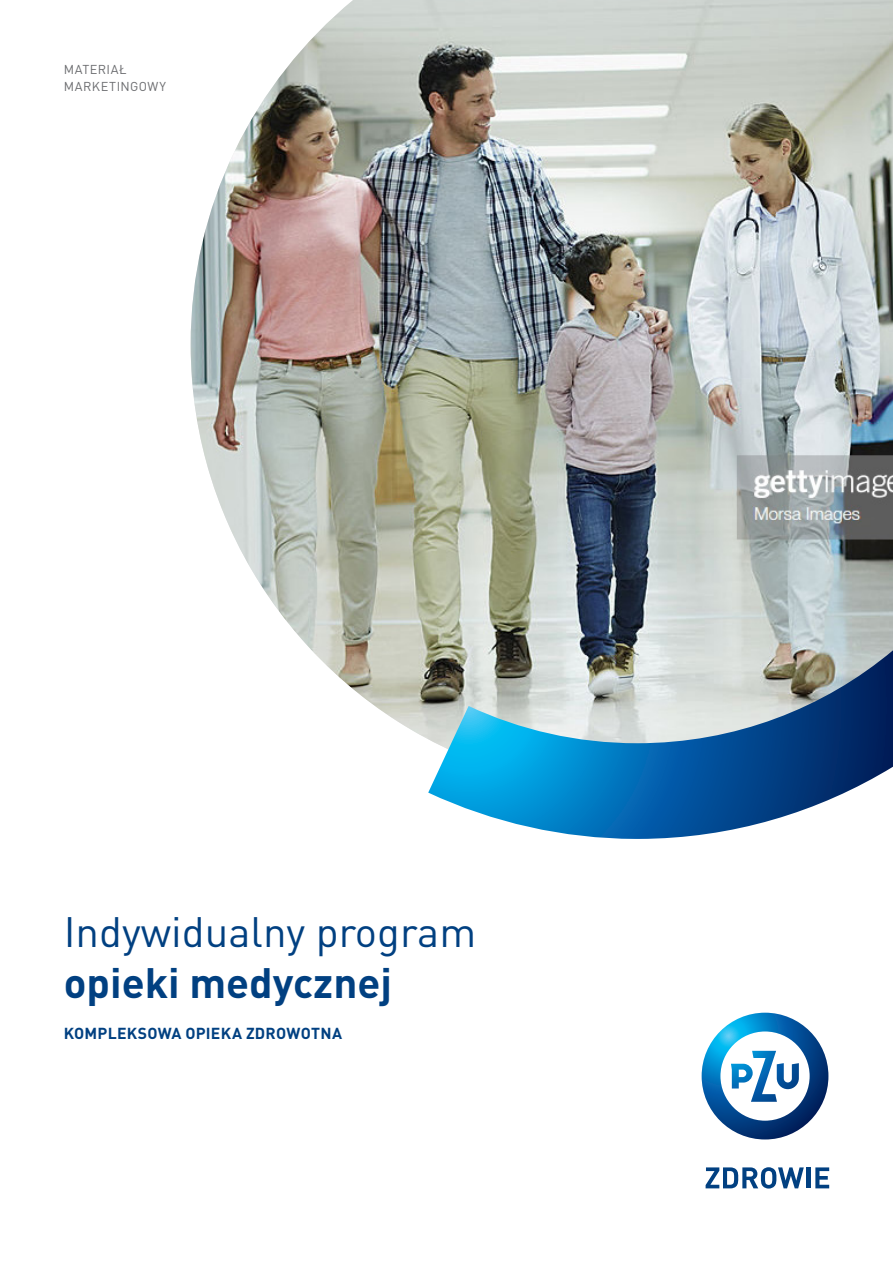
<style>
.page{position:relative;width:893px;height:1263px;background:#fff}
.page>*{position:absolute;margin:0;border:0;box-sizing:border-box;transform-origin:0 0}
.TEKST_REKLAMOWY{font:42px/51px "DIN Pro Pl";color:#014081}
.NAZWA_PRODUKTU{font:700 15.75px "DIN Pro Pl";letter-spacing:.015em;color:#014081}
.MATERIAL_MARKETINGOW{font:12.75px "DIN Pro Pl";letter-spacing:.035em;color:#6c6d70}
.s1{font-weight:700}
</style>
<div class="page">
<img style="left:191px;top:0;width:702px;height:739px">
<svg style="left:428px;top:650px;width:465px;height:189px;background:#6699b9"></svg>
<svg style="left:702px;top:1013px;width:126px;height:126px"></svg>
<svg style="left:706px;top:1167px;width:98px;height:21px"></svg>
<hr style="left:806px;top:1167px;width:4px;height:21px;background:#014081">
<svg style="left:815px;top:1167px;width:14px;height:21px"></svg>
<p class="MATERIAL_MARKETINGOW" style="left:64px;top:62px;width:64px">MATERIAŁ</p>
<p class="MATERIAL_MARKETINGOW" style="left:64px;top:78px;width:104px">MARKETINGOWY</p>
<p class="TEKST_REKLAMOWY" style="left:64px;top:905px;width:414px">Indywidualny program <span class="s1">opieki medycznej</span></p>
<p class="NAZWA_PRODUKTU" style="left:64px;top:1023px;width:280px">KOMPLEKSOWA OPIEKA ZDROWOTNA</p>
</div>
